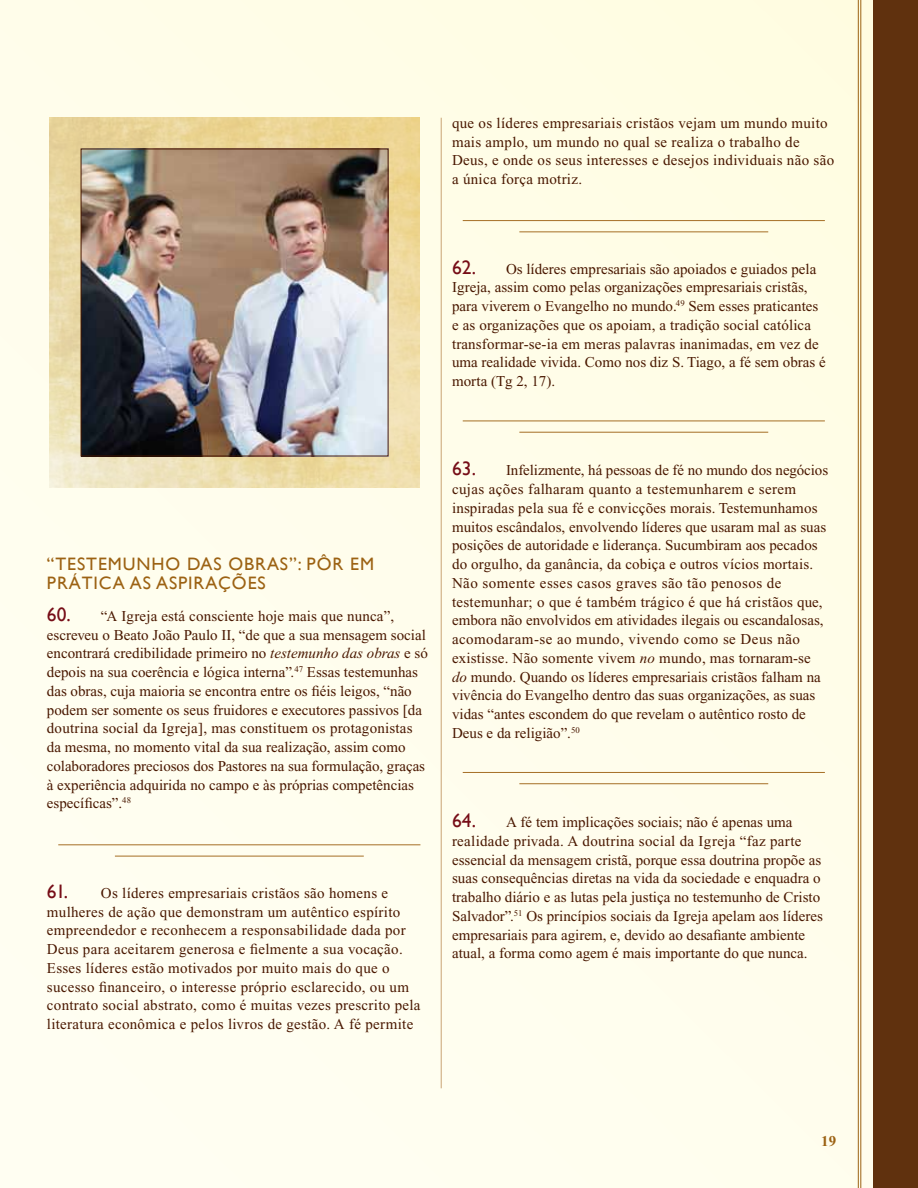
<style>
.page{position:relative;width:918px;height:1188px;background:#fff}
.page>*{position:absolute;margin:0;border:0;box-sizing:border-box;transform-origin:0 0}
.t1{font:18px/19.5px "Gill Sans";letter-spacing:.05em;color:#9c6213}
.t2{font:15px/18.8px "Times New Roman";color:#491700}
.t3{font:15px/18.8px "Times New Roman";letter-spacing:.02em;color:#491700}
.t4{font:700 15px "Times New Roman";color:#9c6213}
.s1{font-family:"Gill Sans";font-size:19.5px;color:#760d17}
.s2{font-style:italic}
</style>
<div class="page">
<div style="left:0;top:0;width:917px;height:1188px;background:#fffdec"></div>
<svg style="left:49px;top:117px;width:371px;height:371px;background:#e9d6a2"></svg>
<img style="left:83px;top:151px;width:303px;height:303px">
<div style="left:81px;top:149px;width:307px;height:307px;border:1px solid #491700"></div>
<hr style="left:441px;top:118px;width:1px;height:970px;background:#c9a375">
<hr style="left:861px;top:0;width:1px;height:1188px;background:#9c6213">
<hr style="left:858px;top:0;width:1px;height:1188px;background:#9c6213">
<div style="left:874px;top:0;width:44px;height:1188px;background:#60310e"></div>
<hr style="left:463px;top:220px;width:362px;height:1px;background:#a56e25">
<hr style="left:519px;top:232px;width:249px;height:1px;background:#a56e25">
<hr style="left:463px;top:421px;width:362px;height:1px;background:#a56e25">
<hr style="left:519px;top:432px;width:249px;height:1px;background:#a56e25">
<hr style="left:58px;top:845px;width:362px;height:1px;background:#a56e25">
<hr style="left:115px;top:856px;width:249px;height:1px;background:#a56e25">
<hr style="left:463px;top:772px;width:362px;height:1px;background:#a56e25">
<hr style="left:519px;top:783px;width:249px;height:1px;background:#a56e25">
<p class="t3" style="left:452px;top:114px;width:384px">que os líderes empresariais cristãos vejam um mundo muito mais amplo, um mundo no qual se realiza o trabalho de Deus, e onde os seus interesses e desejos individuais não são a única força motriz.</p>
<p class="t2" style="left:452px;top:259px;width:375px"><span class="s1">62.</span> Os líderes empresariais são apoiados e guiados pela Igreja, assim como pelas organizações empresariais cristãs, para viverem o Evangelho no mundo.<sup>49</sup> Sem esses praticantes e as organizações que os apoiam, a tradição social católica transformar-se-ia em meras palavras inanimadas, em vez de uma realidade vivida. Como nos diz S. Tiago, a fé sem obras é morta (Tg 2, 17).</p>
<p class="t1" style="left:47px;top:554px;width:329px;text-indent:182px">OBRAS”: PÔR EM<br>PRÁTICA AS ASPIRAÇÕES</p>
<p class="t2" style="left:47px;top:607px;width:382px"><span class="s1">60.</span> “A Igreja está consciente hoje mais que nunca”, escreveu o Beato João Paulo II, “de que a sua mensagem social encontrará credibilidade primeiro no <span class="s2">testemunho das obras</span> e só depois na sua coerência e lógica interna”.<sup>47</sup> Essas testemunhas das obras, cuja maioria se encontra entre os fiéis leigos, “não podem ser somente os seus fruidores e executores passivos [da doutrina social da Igreja], mas constituem os protagonistas da mesma, no momento vital da sua realização, assim como colaboradores preciosos dos Pastores na sua formulação, graças à experiência adquirida no campo e às próprias competências específicas”.<sup>48</sup></p>
<p class="t1" style="left:47px;top:554px;width:153px">“TESTEMUNHO DAS</p>
<p class="t3" style="left:47px;top:883px;width:375px"><span class="s1">61.</span> Os líderes empresariais cristãos são homens e mulheres de ação que demonstram um autêntico espírito empreendedor e reconhecem a responsabilidade dada por Deus para aceitarem generosa e fielmente a sua vocação.<br>Esses líderes estão motivados por muito mais do que o sucesso financeiro, o interesse próprio esclarecido, ou um contrato social abstrato, como é muitas vezes prescrito pela literatura econômica e pelos livros de gestão. A fé permite</p>
<p class="t2" style="left:452px;top:461px;width:378px"><span class="s1">63.</span> Infelizmente, há pessoas de fé no mundo dos negócios cujas ações falharam quanto a testemunharem e serem inspiradas pela sua fé e convicções morais. Testemunhamos muitos escândalos, envolvendo líderes que usaram mal as suas posições de autoridade e liderança. Sucumbiram aos pecados do orgulho, da ganância, da cobiça e outros vícios mortais.<br>Não somente esses casos graves são tão penosos de testemunhar; o que é também trágico é que há cristãos que, embora não envolvidos em atividades ilegais ou escandalosas, acomodaram-se ao mundo, vivendo como se Deus não existisse. Não somente vivem <span class="s2">no</span> mundo, mas tornaram-se <span class="s2">do</span> mundo. Quando os líderes empresariais cristãos falham na vivência do Evangelho dentro das suas organizações, as suas vidas “antes escondem do que revelam o autêntico rosto de Deus e da religião”.<sup>50</sup></p>
<p class="t2" style="left:452px;top:813px;width:372px"><span class="s1">64.</span> A fé tem implicações sociais; não é apenas uma realidade privada. A doutrina social da Igreja “faz parte essencial da mensagem cristã, porque essa doutrina propõe as suas consequências diretas na vida da sociedade e enquadra o trabalho diário e as lutas pela justiça no testemunho de Cristo Salvador”.<sup>51</sup> Os princípios sociais da Igreja apelam aos líderes empresariais para agirem, e, devido ao desafiante ambiente atual, a forma como agem é mais importante do que nunca.</p>
<p class="t4" style="left:821px;top:1132px;width:16px">19</p>
</div>
